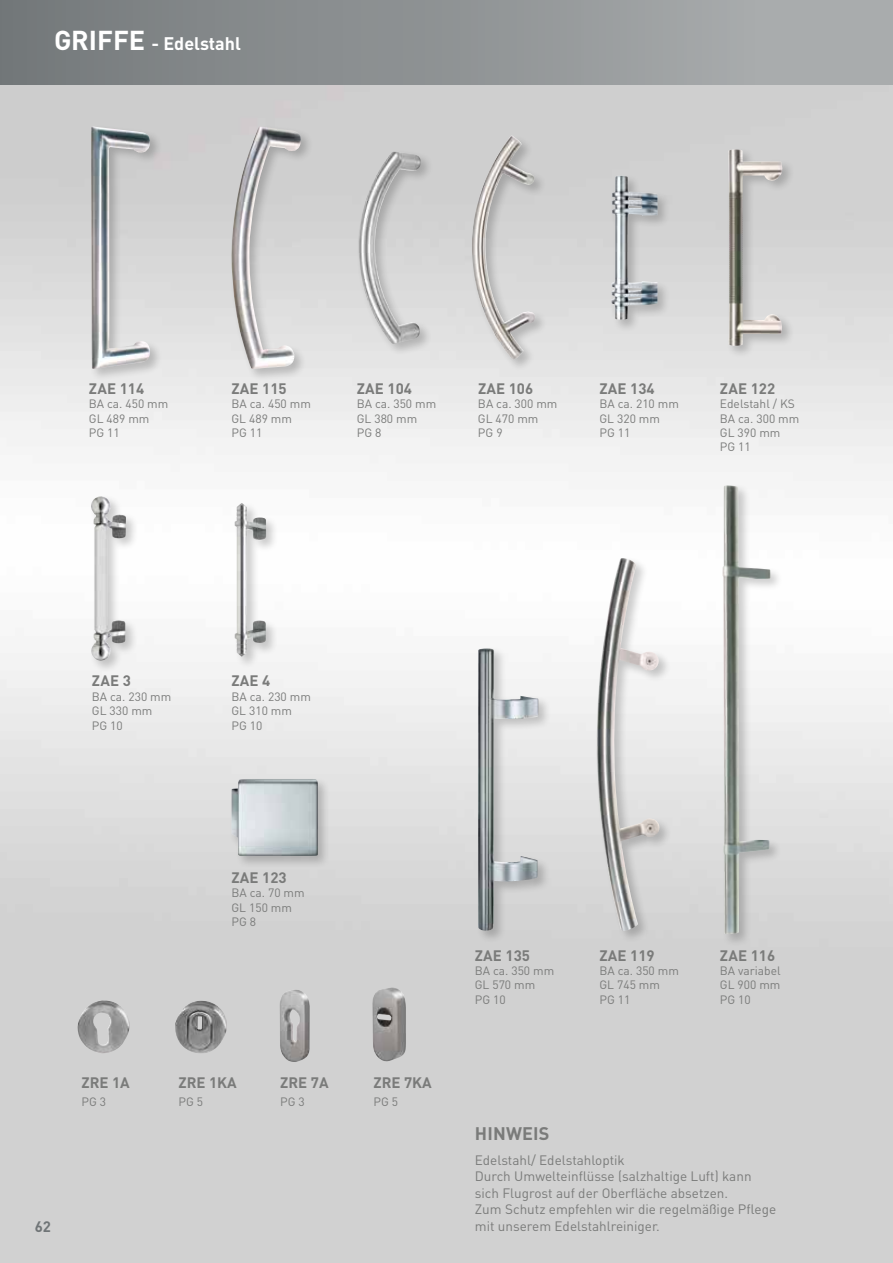
<style>
.page{position:relative;width:893px;height:1263px;background:#fff}
.page>*{position:absolute;margin:0;border:0;box-sizing:border-box;transform-origin:0 0}
.t1{font:700 18px "DIN Pro";color:#fff}
.t2{font:700 18px "DIN Pro";letter-spacing:.01em;color:#7a7b7a}
.t3{font:700 15px "DIN Pro";color:#7a7b7a}
.t4{font:700 15px "DIN Pro";color:#707577}
.t5{font:13.5px/16.5px "DIN";color:#7a7b7a}
.t6{font:12px/14.4px "DIN Pro";color:#7a7b7a}
.s1{font-size:27px}
</style>
<div class="page">
<div style="left:89px;top:125px;width:74px;height:257px;background:#000;opacity:.2"></div>
<img style="left:91px;top:126px;width:60px;height:243px">
<div style="left:230px;top:125px;width:84px;height:257px;background:#000;opacity:.2"></div>
<img style="left:230px;top:126px;width:73px;height:243px">
<div style="left:357px;top:150px;width:77px;height:206px;background:#000;opacity:.2"></div>
<img style="left:358px;top:151px;width:64px;height:193px">
<div style="left:470px;top:134px;width:78px;height:238px;background:#000;opacity:.2"></div>
<img style="left:472px;top:136px;width:63px;height:224px">
<div style="left:726px;top:148px;width:69px;height:211px;background:#000;opacity:.2"></div>
<img style="left:728px;top:149px;width:55px;height:197px">
<div style="left:720px;top:483px;width:63px;height:464px;background:#000;opacity:.2"></div>
<img style="left:722px;top:485px;width:48px;height:449px">
<div style="left:595px;top:556px;width:77px;height:387px;background:#000;opacity:.2"></div>
<img style="left:596px;top:558px;width:65px;height:373px">
<div style="left:476px;top:647px;width:75px;height:297px;background:#000;opacity:.2"></div>
<img style="left:478px;top:648px;width:60px;height:283px">
<div style="left:230px;top:777px;width:101px;height:92px;background:#000;opacity:.2"></div>
<img style="left:231px;top:779px;width:87px;height:77px">
<div style="left:609px;top:174px;width:61px;height:159px;background:#000;opacity:.2"></div>
<img style="left:611px;top:176px;width:47px;height:144px">
<img style="left:77px;top:1000px;width:53px;height:53px">
<img style="left:279px;top:989px;width:31px;height:74px">
<img style="left:372px;top:987px;width:34px;height:75px">
<img style="left:175px;top:1000px;width:52px;height:53px">
<div style="left:89px;top:494px;width:50px;height:179px;background:#000;opacity:.2"></div>
<img style="left:91px;top:496px;width:35px;height:165px">
<div style="left:233px;top:502px;width:46px;height:167px;background:#000;opacity:.2"></div>
<img style="left:235px;top:503px;width:31px;height:154px">
<div style="left:0;top:0;width:893px;height:85px;background:linear-gradient(to right,#74797b,#aeb1b2)"></div>
<hr style="left:892px;top:0;width:1px;height:85px;background:#707577">
<h1 class="t1" style="left:54px;top:32px;width:188px"><span class="s1">GRIFFE</span> - Edelstahl</h1>
<p class="t3" style="left:89px;top:378px;width:57px">ZAE 114</p>
<p class="t6" style="left:89px;top:396px;width:81px">BA ca. 450 mm<br>GL 489 mm<br>PG 11</p>
<p class="t3" style="left:232px;top:378px;width:57px">ZAE 115</p>
<p class="t6" style="left:231px;top:396px;width:81px">BA ca. 450 mm<br>GL 489 mm<br>PG 11</p>
<p class="t3" style="left:357px;top:378px;width:57px">ZAE 104</p>
<p class="t6" style="left:357px;top:396px;width:81px">BA ca. 350 mm<br>GL 380 mm<br>PG 8</p>
<p class="t3" style="left:478px;top:378px;width:57px">ZAE 106</p>
<p class="t6" style="left:478px;top:396px;width:81px">BA ca. 300 mm<br>GL 470 mm<br>PG 9</p>
<p class="t3" style="left:600px;top:378px;width:57px">ZAE 134</p>
<p class="t6" style="left:599px;top:396px;width:81px">BA ca. 210 mm<br>GL 320 mm<br>PG 11</p>
<p class="t3" style="left:720px;top:378px;width:57px">ZAE 122</p>
<p class="t6" style="left:720px;top:396px;width:81px">Edelstahl / KS<br>BA ca. 300 mm<br>GL 390 mm<br>PG 11</p>
<p class="t3" style="left:92px;top:671px;width:40px">ZAE 3</p>
<p class="t6" style="left:92px;top:689px;width:81px">BA ca. 230 mm<br>GL 330 mm<br>PG 10</p>
<p class="t3" style="left:232px;top:671px;width:40px">ZAE 4</p>
<p class="t6" style="left:231px;top:689px;width:81px">BA ca. 230 mm<br>GL 310 mm<br>PG 10</p>
<p class="t3" style="left:82px;top:1072px;width:50px">ZRE 1A</p>
<p class="t6" style="left:82px;top:1094px;width:26px">PG 3</p>
<p class="t4" style="left:35px;top:1216px;width:18px">62</p>
<p class="t3" style="left:232px;top:867px;width:57px">ZAE 123</p>
<p class="t6" style="left:231px;top:885px;width:75px">BA ca. 70 mm<br>GL 150 mm<br>PG 8</p>
<p class="t3" style="left:179px;top:1072px;width:60px">ZRE 1KA</p>
<p class="t6" style="left:179px;top:1094px;width:26px">PG 5</p>
<p class="t3" style="left:280px;top:1072px;width:50px">ZRE 7A</p>
<p class="t6" style="left:280px;top:1094px;width:26px">PG 3</p>
<p class="t3" style="left:374px;top:1072px;width:60px">ZRE 7KA</p>
<p class="t6" style="left:374px;top:1094px;width:26px">PG 5</p>
<p class="t3" style="left:475px;top:945px;width:57px">ZAE 135</p>
<p class="t6" style="left:475px;top:963px;width:81px">BA ca. 350 mm<br>GL 570 mm<br>PG 10</p>
<p class="t3" style="left:600px;top:945px;width:57px">ZAE 119</p>
<p class="t6" style="left:599px;top:963px;width:81px">BA ca. 350 mm<br>GL 745 mm<br>PG 11</p>
<p class="t3" style="left:720px;top:945px;width:57px">ZAE 116</p>
<p class="t6" style="left:720px;top:963px;width:62px;text-align:justify">BA variabel GL 900 mm PG 10</p>
<h1 class="t2" style="left:475px;top:1121px;width:76px">HINWEIS</h1>
<p class="t5" style="left:475px;top:1151px;width:303px">Edelstahl/ Edelstahloptik<br>Durch Umwelteinflüsse (salzhaltige Luft) kann sich Flugrost auf der Oberfläche absetzen.<br>Zum Schutz empfehlen wir die regelmäßige Pflege mit unserem Edelstahlreiniger.</p>
</div>
